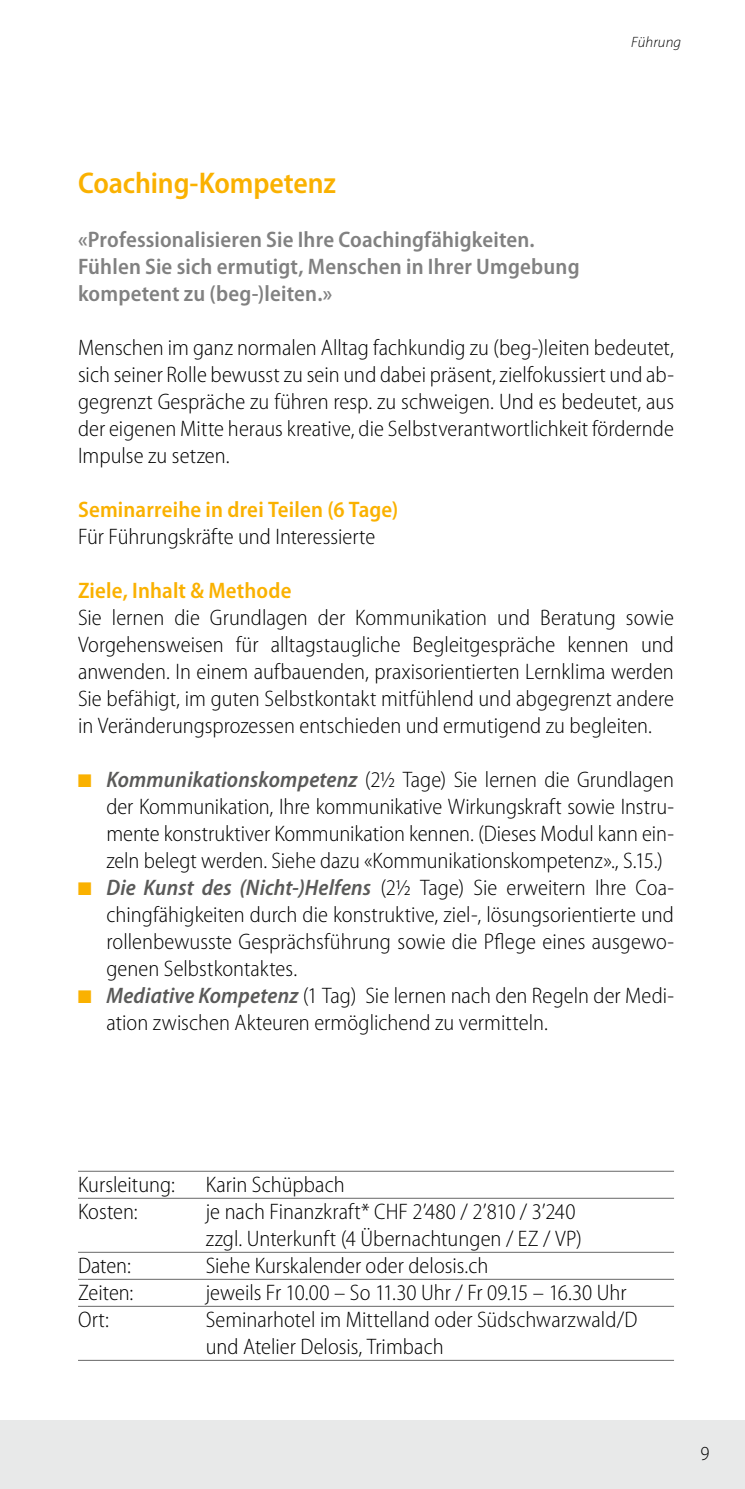
<style>
.page{position:relative;width:745px;height:1489px;background:#fff}
.page>*{position:absolute;margin:0;border:0;box-sizing:border-box;transform-origin:0 0}
.t1{font:600 semi-condensed 30px "Myriad Pro";letter-spacing:-.005em;color:#fab100}
.t2{font:300 semi-condensed 22.5px/27px "Myriad Pro";color:#000;text-align:justify}
.t3{font:600 semi-condensed 22.5px/27px "Myriad Pro";letter-spacing:.005em;color:#818181}
.t4{font:600 semi-condensed 22.5px "Myriad Pro";letter-spacing:.005em;color:#fab100}
.t5{font:300 semi-condensed 20px "Myriad Pro";color:#000}
.t6{font:italic 300 15px "Myriad Pro";letter-spacing:.01em;color:#000}
.s1{font-family:"Monotype Sorts";font-weight:400;font-stretch:normal;font-size:17.5px;color:#fab100}
.s2{font-weight:600;font-style:italic;color:#5a5a59}
</style>
<div class="page">
<div style="left:0;top:1419px;width:744px;height:69px;background:#e8e9e9"></div>
<hr style="left:78px;top:1170px;width:595px;height:1px;background:#676767">
<hr style="left:78px;top:1197px;width:595px;height:1px;background:#676767">
<hr style="left:78px;top:1251px;width:595px;height:1px;background:#676767">
<hr style="left:78px;top:1278px;width:595px;height:1px;background:#676767">
<hr style="left:78px;top:1305px;width:595px;height:1px;background:#676767">
<hr style="left:78px;top:1359px;width:595px;height:1px;background:#676767">
<p class="t6" style="left:631px;top:33px;width:51px">Führung</p>
<h1 class="t1" style="left:78px;top:164px;width:259px">Coaching-Kompetenz</h1>
<p class="t3" style="left:78px;top:225px;width:502px">«Professionalisieren Sie Ihre Coachingfähigkeiten.<br>Fühlen Sie sich ermutigt, Menschen in Ihrer Umgebung kompetent zu (beg-)leiten.»</p>
<p class="t2" style="left:78px;top:333px;width:597px">Menschen im ganz normalen Alltag fachkundig zu (beg-)leiten bedeutet, sich seiner Rolle bewusst zu sein und dabei präsent, zielfokussiert und ab&shy;gegrenzt Gespräche zu führen resp. zu schweigen. Und es bedeutet, aus der eigenen Mitte heraus kreative, die Selbstverantwortlichkeit fördernde Impulse zu setzen.</p>
<p class="t4" style="left:78px;top:495px;width:321px">Seminarreihe in drei Teilen (6 Tage)</p>
<p class="t2" style="left:78px;top:522px;width:298px">Für Führungskräfte und Interessierte</p>
<p class="t4" style="left:78px;top:576px;width:215px">Ziele, Inhalt &amp; Methode</p>
<p class="t2" style="left:78px;top:603px;width:597px">Sie lernen die Grundlagen der Kommunikation und Beratung sowie Vorgehensweisen für alltagstaugliche Begleitgespräche kennen und anwenden. In einem aufbauenden, praxisorientierten Lernklima werden Sie befähigt, im guten Selbstkontakt mitfühlend und abgegrenzt andere in Veränderungsprozessen entschieden und ermutigend zu begleiten.</p>
<p class="t2" style="left:78px;top:765px;width:597px"><span class="s1">Q</span> <span class="s2">Kommunikationskompetenz</span> (2½ Tage) Sie lernen die Grundlagen</p>
<p class="t2" style="left:106px;top:792px;width:568px">der Kommunikation, Ihre kommunikative Wirkungskraft sowie Instru-</p>
<p class="t2" style="left:106px;top:819px;width:568px">mente konstruktiver Kommunikation kennen. (Dieses Modul kann ein-</p>
<p class="t2" style="left:106px;top:846px;width:557px">zeln belegt werden. Siehe dazu «Kommunikationskompetenz»., S.15.)</p>
<p class="t2" style="left:78px;top:873px;width:597px"><span class="s1">Q</span> <span class="s2">Die Kunst des (Nicht-)Helfens</span> (2½ Tage) Sie erweitern Ihre Coa-</p>
<p class="t2" style="left:106px;top:900px;width:568px">chingfähigkeiten durch die konstruktive, ziel-, lösungsorientierte und</p>
<p class="t2" style="left:106px;top:927px;width:568px">rollenbewusste Gesprächsführung sowie die Pflege eines ausgewo-</p>
<p class="t2" style="left:106px;top:954px;width:192px">genen Selbstkontaktes.</p>
<p class="t2" style="left:78px;top:981px;width:597px"><span class="s1">Q</span> <span class="s2">Mediative Kompetenz</span> (1 Tag) Sie lernen nach den Regeln der Medi-</p>
<p class="t2" style="left:106px;top:1008px;width:443px">ation zwischen Akteuren ermöglichend zu vermitteln.</p>
<p class="t2" style="left:78px;top:1170px;width:98px">Kursleitung:</p>
<p class="t2" style="left:206px;top:1170px;width:140px">Karin Schüpbach</p>
<p class="t2" style="left:78px;top:1197px;width:61px">Kosten:</p>
<p class="t2" style="left:206px;top:1197px;width:377px">je nach Finanzkraft* CHF 2’480 / 2’810 / 3’240 zzgl. Unterkunft (4 Übernachtungen / EZ / VP)</p>
<p class="t2" style="left:78px;top:1251px;width:54px">Daten:</p>
<p class="t2" style="left:206px;top:1251px;width:284px">Siehe Kurskalender oder delosis.ch</p>
<p class="t2" style="left:78px;top:1278px;width:57px">Zeiten:</p>
<p class="t2" style="left:206px;top:1278px;width:422px">jeweils Fr 10.00 – So 11.30 Uhr / Fr 09.15 – 16.30 Uhr</p>
<p class="t2" style="left:78px;top:1305px;width:33px">Ort:</p>
<p class="t2" style="left:206px;top:1305px;width:433px">Seminarhotel im Mittelland oder Südschwarzwald/D und Atelier Delosis, Trimbach</p>
<p class="t5" style="left:700px;top:1440px;width:10px">9</p>
</div>
